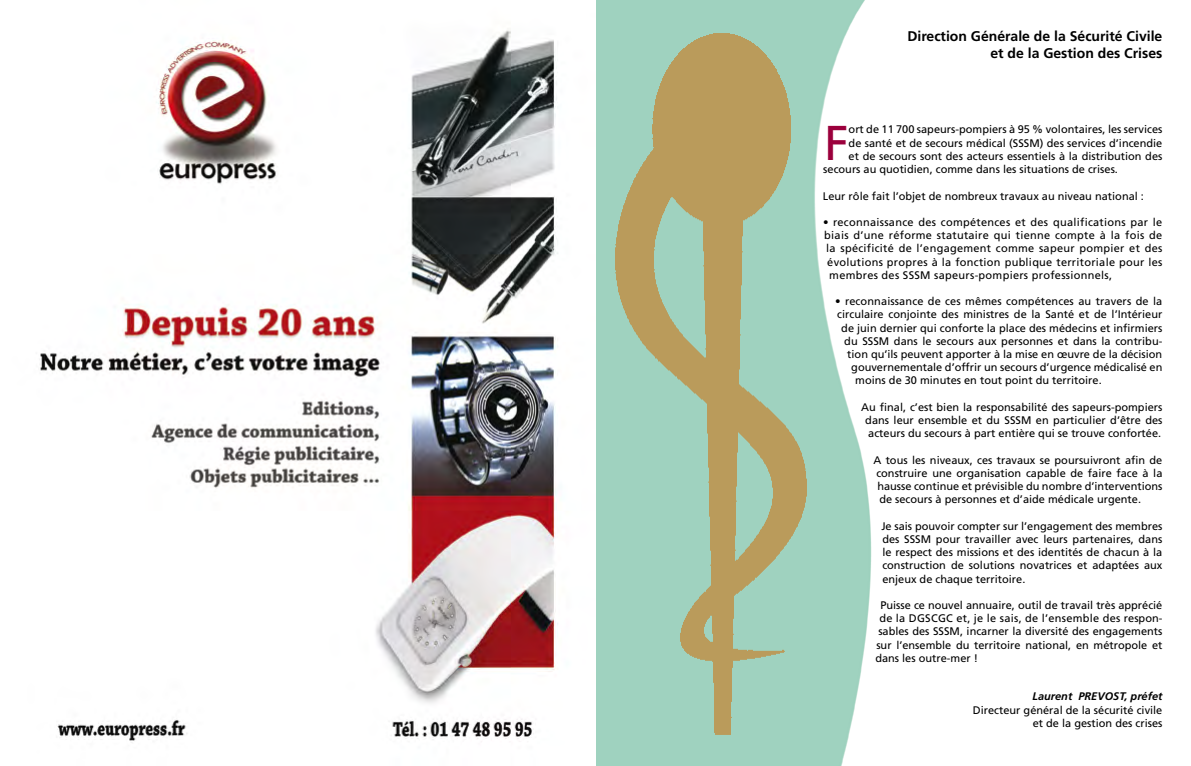
<style>
.page{position:relative;width:1191px;height:766px;background:#fff}
.page>*{position:absolute;margin:0;border:0;box-sizing:border-box;transform-origin:0 0}
.t1{font:48.8px "Frutiger";color:#9b003c}
.t2{font:700 14px/16.8px "Frutiger";color:#000;text-align:right}
.t3{font:11px/13.2px "Frutiger";color:#000;text-align:justify}
.t4{font:11px "Frutiger";letter-spacing:.025em;color:#000}
.s1{font-weight:700;font-style:italic}
</style>
<div class="page">
<img style="left:40px;top:0;width:832px;height:765px">
<img style="left:608px;top:13px;width:225px;height:752px">
<p class="t2" style="left:907px;top:28px;width:256px">Direction Générale de la Sécurité Civile et de la Gestion des Crises</p>
<p class="t1" style="left:824px;top:114px;width:26px">F</p>
<p class="t3" style="left:848px;top:123px;width:315px">ort de 11 700 sapeurs-pompiers à 95 % volontaires, les services</p>
<p class="t3" style="left:848px;top:136px;width:315px">de santé et de secours médical (SSSM) des services d’incendie</p>
<p class="t3" style="left:848px;top:149px;width:315px">et de secours sont des acteurs essentiels à la distribution des</p>
<p class="t3" style="left:823px;top:162px;width:296px">secours au quotidien, comme dans les situations de crises.</p>
<p class="t3" style="left:823px;top:189px;width:322px">Leur rôle fait l’objet de nombreux travaux au niveau national :</p>
<p class="t4" style="left:823px;top:215px;width:341px">• reconnaissance des compétences et des qualifications par le</p>
<p class="t4" style="left:824px;top:229px;width:339px">biais d’une réforme statutaire qui tienne compte à la fois de</p>
<p class="t4" style="left:826px;top:242px;width:337px">la spécificité de l’engagement comme sapeur pompier et des</p>
<p class="t4" style="left:827px;top:255px;width:337px">évolutions propres à la fonction publique territoriale pour les</p>
<p class="t4" style="left:829px;top:268px;width:284px">membres des SSSM sapeurs-pompiers professionnels,</p>
<p class="t3" style="left:835px;top:294px;width:328px">• reconnaissance de ces mêmes compétences au travers de la</p>
<p class="t3" style="left:837px;top:308px;width:326px">circulaire conjointe des ministres de la Santé et de l’Intérieur</p>
<p class="t3" style="left:841px;top:321px;width:323px">de juin dernier qui conforte la place des médecins et infirmiers</p>
<p class="t3" style="left:844px;top:334px;width:319px">du SSSM dans le secours aux personnes et dans la contribu-</p>
<p class="t3" style="left:847px;top:347px;width:316px">tion qu’ils peuvent apporter à la mise en œuvre de la décision</p>
<p class="t3" style="left:851px;top:360px;width:313px">gouvernementale d’offrir un secours d’urgence médicalisé en</p>
<p class="t3" style="left:855px;top:374px;width:248px">moins de 30 minutes en tout point du territoire.</p>
<p class="t3" style="left:861px;top:400px;width:303px;text-align:center">Au final, c’est bien la responsabilité des sapeurs-pompiers dans leur ensemble et du SSSM en particulier d’être des acteurs du secours à part entière qui se trouve confortée.</p>
<p class="t3" style="left:873px;top:453px;width:291px">A tous les niveaux, ces travaux se poursuivront afin de construire une organisation capable de faire face à la hausse continue et prévisible du nombre d’interventions de secours à personnes et d’aide médicale urgente.</p>
<p class="t3" style="left:881px;top:519px;width:283px">Je sais pouvoir compter sur l’engagement des membres des SSSM pour travailler avec leurs partenaires, dans le respect des missions et des identités de chacun à la construction de solutions novatrices et adaptées aux enjeux de chaque territoire.</p>
<p class="t3" style="left:880px;top:598px;width:283px">Puisse ce nouvel annuaire, outil de travail très apprécié</p>
<p class="t4" style="left:879px;top:611px;width:284px">de la DGSCGC et, je le sais, de l’ensemble des respon-</p>
<p class="t3" style="left:878px;top:624px;width:285px">sables des SSSM, incarner la diversité des engagements</p>
<p class="t3" style="left:876px;top:638px;width:288px">sur l’ensemble du territoire national, en métropole et</p>
<p class="t3" style="left:875px;top:651px;width:104px">dans les outre-mer !</p>
<p class="t3" style="left:973px;top:689px;width:191px;text-align:right"><span class="s1">Laurent PREVOST, préfet<br></span>Directeur général de la sécurité civile et de la gestion des crises</p>
</div>
